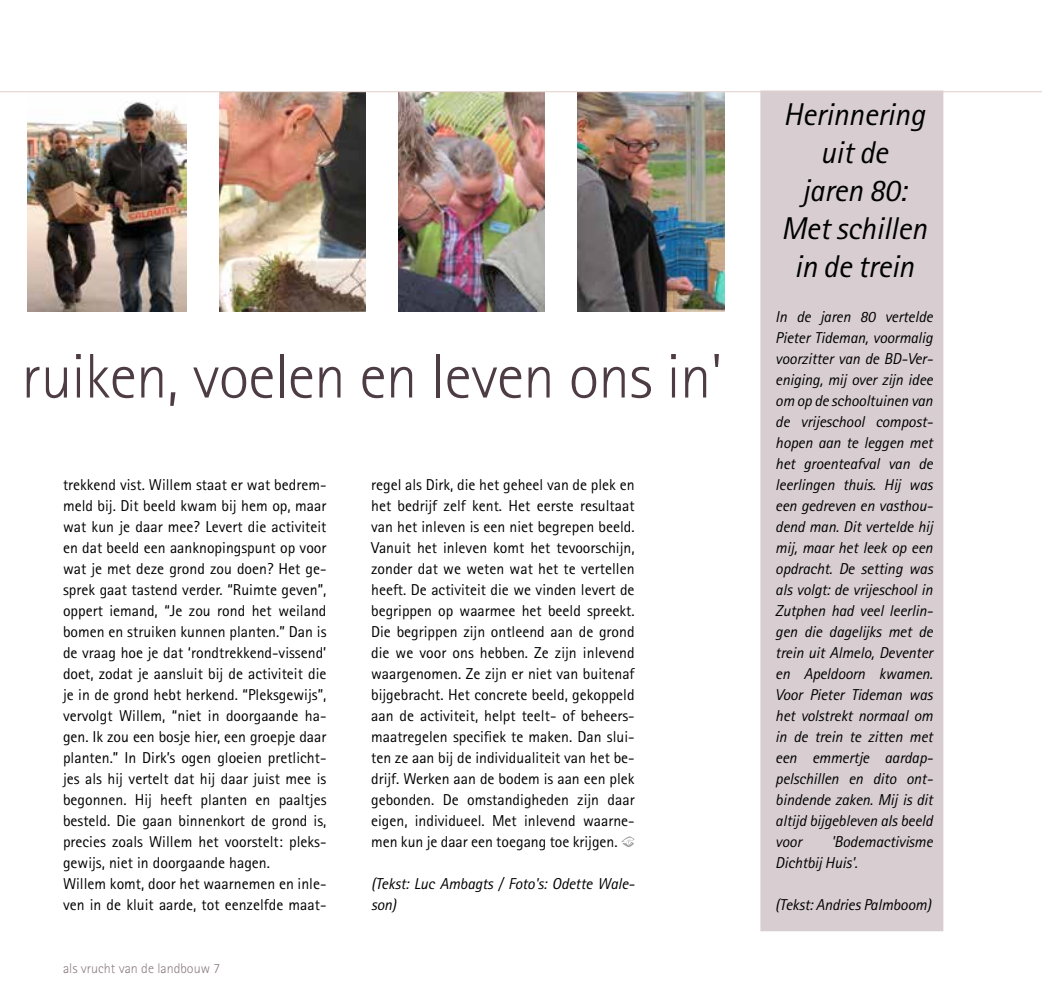
<style>
.page{position:relative;width:1042px;height:993px;background:#fff}
.page>*{position:absolute;margin:0;border:0;box-sizing:border-box;transform-origin:0 0}
.t1{font:300 63px "Rotis Sans Serif";letter-spacing:-.01em;color:#4e3c44}
.t2{font:italic 31.5px/37.8px "Rotis Sans Serif";letter-spacing:-.01em;color:#000;text-align:center}
.t3{font:15.75px/21px "Rotis Sans Serif";color:#000}
.t4{font:italic 15.75px/21px "Rotis Sans Serif";letter-spacing:-.01em;color:#000}
.t5{font:300 14px "Rotis Sans Serif";color:#8c7c81}
</style>
<div class="page">
<div style="left:755px;top:90px;width:193px;height:842px;background:#d8ced1"></div>
<svg style="left:621px;top:836px;width:14px;height:10px"></svg>
<img style="left:28px;top:92px;width:158px;height:220px">
<img style="left:219px;top:92px;width:146px;height:220px">
<img style="left:398px;top:92px;width:147px;height:220px">
<img style="left:578px;top:92px;width:146px;height:220px">
<hr style="left:0;top:91px;width:1042px;height:1px;background:#e1cec8">
<h1 class="t1" style="left:21px;top:340px;width:702px">ruiken, voelen en leven ons in'</h1>
<p class="t3" style="left:63px;top:474px;width:265px">trekkend vist. Willem staat er wat bedrem&shy;meld bij. Dit beeld kwam bij hem op, maar wat kun je daar mee? Levert die activiteit en dat beeld een aanknopingspunt op voor wat je met deze grond zou doen? Het ge&shy;sprek gaat tastend verder. “Ruimte geven”, oppert iemand, “Je zou rond het weiland bomen en struiken kunnen planten.” Dan is de vraag hoe je dat ‘rondtrekkend-vissend’ doet, zodat je aansluit bij de activiteit die je in de grond hebt herkend. “Pleksgewijs”, vervolgt Willem, “niet in doorgaande ha&shy;gen. Ik zou een bosje hier, een groepje daar planten.” In Dirk’s ogen gloeien pretlicht&shy;jes als hij vertelt dat hij daar juist mee is begonnen. Hij heeft planten en paaltjes besteld. Die gaan binnenkort de grond is, precies zoals Willem het voorstelt: pleks&shy;gewijs, niet in doorgaande hagen.<br>Willem komt, door het waarnemen en inle&shy;ven in de kluit aarde, tot eenzelfde maat-</p>
<p class="t3" style="left:371px;top:473px;width:265px;text-align:justify">regel als Dirk, die het geheel van de plek en het bedrijf zelf kent. Het eerste resultaat van het inleven is een niet begrepen beeld.<br>Vanuit het inleven komt het tevoorschijn, zonder dat we weten wat het te vertellen heeft. De activiteit die we vinden levert de begrippen op waarmee het beeld spreekt.<br>Die begrippen zijn ontleend aan de grond die we voor ons hebben. Ze zijn inlevend waargenomen. Ze zijn er niet van buitenaf bijgebracht. Het concrete beeld, gekoppeld aan de activiteit, helpt teelt- of beheers&shy;maatregelen specifiek te maken. Dan slui&shy;ten ze aan bij de individualiteit van het be&shy;drijf. Werken aan de bodem is aan een plek gebonden. De omstandigheden zijn daar eigen, individueel. Met inlevend waarne&shy;men kun je daar een toegang toe krijgen.</p>
<p class="t4" style="left:371px;top:873px;width:265px">(Tekst: Luc Ambagts / Foto's: Odette Wale&shy;son)</p>
<p class="t5" style="left:63px;top:960px;width:159px">als vrucht van de landbouw 7</p>
<h2 class="t2" style="left:781px;top:96px;width:147px">Herinnering uit de<br>jaren 80:<br>Met schillen in de trein</h2>
<p class="t4" style="left:775px;top:306px;width:159px;text-align:justify">In de jaren 80 vertelde Pieter Tideman, voormalig voorzitter van de BD-Ver&shy;eniging, mij over zijn idee om op de schooltuinen van de vrijeschool compost&shy;hopen aan te leggen met het groenteafval van de leerlingen thuis. Hij was een gedreven en vasthou&shy;dend man. Dit vertelde hij mij, maar het leek op een opdracht. De setting was als volgt: de vrijeschool in Zutphen had veel leerlin&shy;gen die dagelijks met de trein uit Almelo, Deventer en Apeldoorn kwamen.<br>Voor Pieter Tideman was het volstrekt normaal om in de trein te zitten met een emmertje aardap&shy;pelschillen en dito ont&shy;bindende zaken. Mij is dit altijd bijgebleven als beeld voor</p>
<p class="t4" style="left:775px;top:831px;width:159px;text-indent:56px">'Bodemactivisme<br>Dichtbij Huis'.</p>
<p class="t4" style="left:775px;top:894px;width:157px">(Tekst: Andries Palmboom)</p>
</div>
